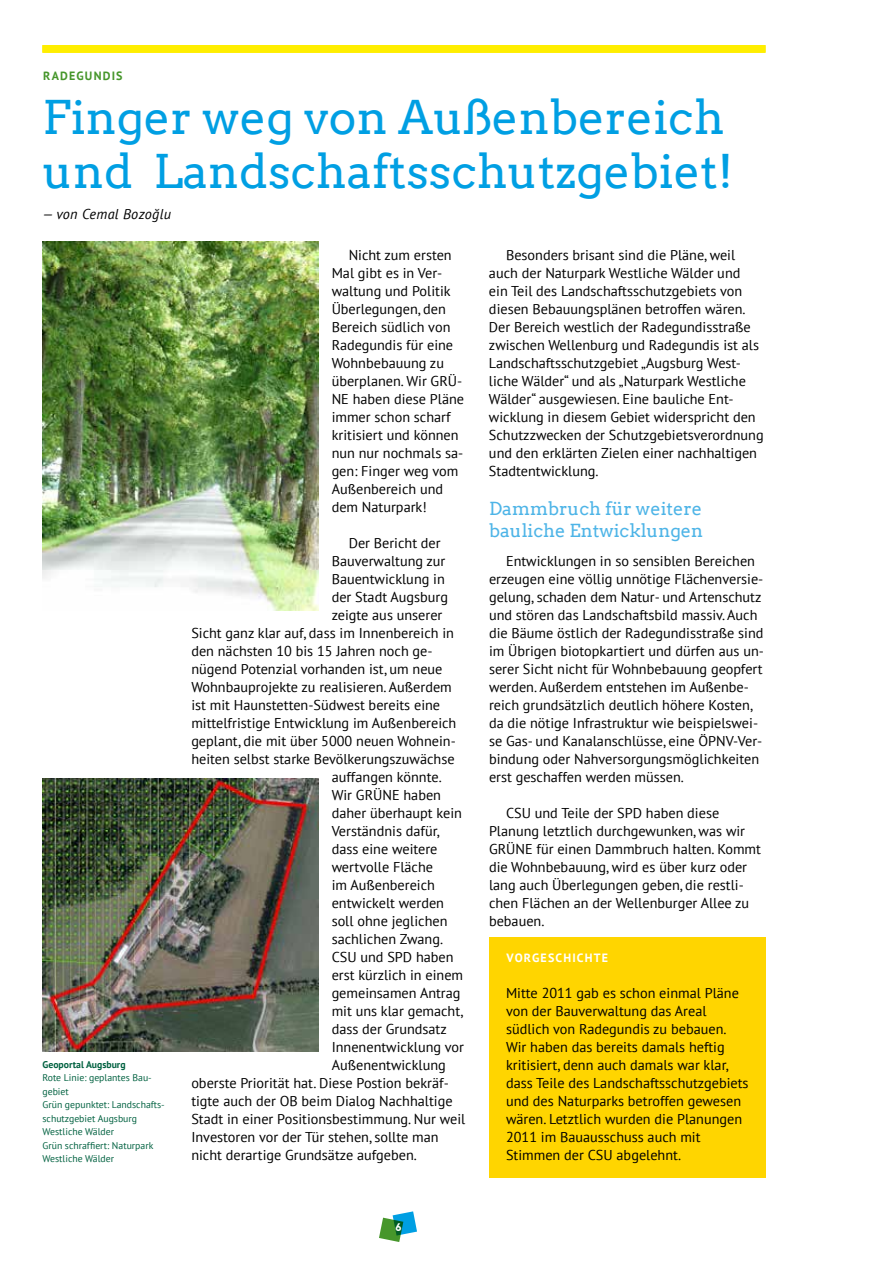
<style>
.page{position:relative;width:893px;height:1263px;background:#fff}
.page>*{position:absolute;margin:0;border:0;box-sizing:border-box;transform-origin:0 0}
.t1{font:46.5px/54px "Arvo";color:#009fe3}
.t2{font:18px/21.6px "Arvo";color:#4db4e7}
.t3{font:14.25px/18px "PT Sans";color:#000}
.t4{font:italic 14.25px "PT Sans";letter-spacing:.02em;color:#000}
.t5{font:700 12px "PT Sans";letter-spacing:.095em;color:#fff}
.t6{font:700 12px "PT Sans";letter-spacing:.1em;color:#46962b}
.t7{font:10.5px "Arvo Gruen";color:#fff}
.t8{font:9.75px/13.5px "PT Sans";color:#006140}
.t9{font:700 9.75px "PT Sans";color:#006140}
</style>
<div class="page">
<div style="left:43px;top:45px;width:722px;height:8px;background:#fe0"></div>
<div style="left:489px;top:937px;width:276px;height:241px;background:#ffd500"></div>
<img style="left:43px;top:779px;width:276px;height:273px">
<img style="left:43px;top:242px;width:276px;height:368px">
<svg style="left:379px;top:1211px;width:38px;height:31px"></svg>
<p class="t6" style="left:43px;top:68px;width:81px">RADEGUNDIS</p>
<h1 class="t1" style="left:43px;top:90px;width:692px">Finger weg von Außenbereich und Landschaftsschutzgebiet!</h1>
<p class="t4" style="left:43px;top:205px;width:130px">— von Cemal Bozoğlu</p>
<p class="t9" style="left:43px;top:1058px;width:85px">Geoportal Augsburg</p>
<p class="t8" style="left:43px;top:1071px;width:124px">Rote Linie: geplantes Bau&shy;gebiet<br>Grün gepunktet: Landschafts&shy;schutzgebiet Augsburg<br>Westliche Wälder<br>Grün schraffiert: Naturpark<br>Westliche Wälder</p>
<p class="t3" style="left:332px;top:245px;width:134px;text-indent:17px">Nicht zum ersten<br>Mal gibt es in Ver&shy;waltung und Politik<br>Überlegungen, den<br>Bereich südlich von<br>Radegundis für eine<br>Wohnbebauung zu überplanen. Wir GRÜ-<br>NE haben diese Pläne immer schon scharf kritisiert und können nun nur nochmals sa&shy;gen: Finger weg vom<br>Außenbereich und dem Naturpark!</p>
<p class="t3" style="left:349px;top:533px;width:94px">Der Bericht der</p>
<p class="t3" style="left:332px;top:551px;width:115px">Bauverwaltung zur</p>
<p class="t3" style="left:332px;top:569px;width:115px">Bauentwicklung in</p>
<p class="t3" style="left:332px;top:587px;width:118px">der Stadt Augsburg</p>
<p class="t3" style="left:332px;top:605px;width:112px">zeigte aus unserer</p>
<p class="t3" style="left:191px;top:623px;width:264px">Sicht ganz klar auf, dass im Innenbereich in</p>
<p class="t3" style="left:191px;top:641px;width:243px">den nächsten 10 bis 15 Jahren noch ge-</p>
<p class="t3" style="left:191px;top:659px;width:253px">nügend Potenzial vorhanden ist, um neue</p>
<p class="t3" style="left:191px;top:677px;width:262px">Wohnbauprojekte zu realisieren. Außerdem</p>
<p class="t3" style="left:191px;top:695px;width:250px">ist mit Haunstetten-Südwest bereits eine</p>
<p class="t3" style="left:191px;top:713px;width:267px">mittelfristige Entwicklung im Außenbereich</p>
<p class="t3" style="left:191px;top:731px;width:266px">geplant, die mit über 5000 neuen Wohnein-</p>
<p class="t3" style="left:191px;top:749px;width:265px">heiten selbst starke Bevölkerungszuwächse</p>
<p class="t3" style="left:332px;top:767px;width:112px">auffangen könnte.</p>
<p class="t3" style="left:332px;top:785px;width:111px">Wir GRÜNE haben</p>
<p class="t3" style="left:332px;top:803px;width:132px">daher überhaupt kein</p>
<p class="t3" style="left:332px;top:821px;width:109px">Verständnis dafür,</p>
<p class="t3" style="left:332px;top:839px;width:107px">dass eine weitere</p>
<p class="t3" style="left:332px;top:857px;width:103px">wertvolle Fläche</p>
<p class="t3" style="left:332px;top:875px;width:105px">im Außenbereich</p>
<p class="t3" style="left:332px;top:893px;width:114px">entwickelt werden</p>
<p class="t3" style="left:332px;top:911px;width:117px">soll ohne jeglichen</p>
<p class="t3" style="left:332px;top:929px;width:113px">sachlichen Zwang.</p>
<p class="t3" style="left:332px;top:947px;width:123px">CSU und SPD haben</p>
<p class="t3" style="left:332px;top:965px;width:133px">erst kürzlich in einem</p>
<p class="t3" style="left:332px;top:983px;width:130px">gemeinsamen Antrag</p>
<p class="t3" style="left:332px;top:1001px;width:133px">mit uns klar gemacht,</p>
<p class="t3" style="left:332px;top:1019px;width:117px">dass der Grundsatz</p>
<p class="t3" style="left:332px;top:1037px;width:134px">Innenentwicklung vor</p>
<p class="t3" style="left:332px;top:1055px;width:116px">Außenentwicklung</p>
<p class="t3" style="left:191px;top:1073px;width:259px">oberste Priorität hat. Diese Postion bekräf-</p>
<p class="t3" style="left:191px;top:1091px;width:263px">tigte auch der OB beim Dialog Nachhaltige</p>
<p class="t3" style="left:191px;top:1109px;width:275px">Stadt in einer Positionsbestimmung. Nur weil</p>
<p class="t3" style="left:191px;top:1127px;width:249px">Investoren vor der Tür stehen, sollte man</p>
<p class="t3" style="left:191px;top:1145px;width:227px">nicht derartige Grundsätze aufgeben.</p>
<p class="t3" style="left:489px;top:245px;width:276px;text-indent:17px">Besonders brisant sind die Pläne, weil auch der Naturpark Westliche Wälder und<br>ein Teil des Landschaftsschutzgebiets von diesen Bebauungsplänen betroffen wären.<br>Der Bereich westlich der Radegundisstraße zwischen Wellenburg und Radegundis ist als Landschaftsschutzgebiet „Augsburg West&shy;liche Wälder“ und als „Naturpark Westliche Wälder“ ausgewiesen. Eine bauliche Ent&shy;wicklung in diesem Gebiet widerspricht den Schutzzwecken der Schutzgebietsverordnung und den erklärten Zielen einer nachhaltigen Stadtentwicklung.</p>
<p class="t2" style="left:489px;top:498px;width:216px">Dammbruch für weitere bauliche Entwicklungen</p>
<p class="t3" style="left:489px;top:551px;width:276px;text-indent:17px">Entwicklungen in so sensiblen Bereichen erzeugen eine völlig unnötige Flächenversie&shy;gelung, schaden dem Natur- und Artenschutz und stören das Landschaftsbild massiv. Auch die Bäume östlich der Radegundisstraße sind im Übrigen biotopkartiert und dürfen aus un&shy;serer Sicht nicht für Wohnbebauung geopfert werden. Außerdem entstehen im Außenbe&shy;reich grundsätzlich deutlich höhere Kosten, da die nötige Infrastruktur wie beispielswei&shy;se Gas- und Kanalanschlüsse, eine ÖPNV-Ver&shy;bindung oder Nahversorgungsmöglichkeiten erst geschaffen werden müssen.</p>
<p class="t3" style="left:489px;top:803px;width:273px;text-indent:17px">CSU und Teile der SPD haben diese Planung letztlich durchgewunken, was wir GRÜNE für einen Dammbruch halten. Kommt die Wohnbebauung, wird es über kurz oder lang auch Überlegungen geben, die restli&shy;chen Flächen an der Wellenburger Allee zu bebauen.</p>
<p class="t5" style="left:506px;top:950px;width:103px">VORGESCHICHTE</p>
<p class="t3" style="left:506px;top:983px;width:244px">Mitte 2011 gab es schon einmal Pläne von der Bauverwaltung das Areal südlich von Radegundis zu bebauen.<br>Wir haben das bereits damals heftig kritisiert, denn auch damals war klar, dass Teile des Landschaftsschutzgebiets und des Naturparks betroffen gewesen wären. Letztlich wurden die Planungen 2011 im Bauausschuss auch mit Stimmen der CSU abgelehnt.</p>
<p class="t7" style="left:396px;top:1220px;width:7px">6</p>
</div>
